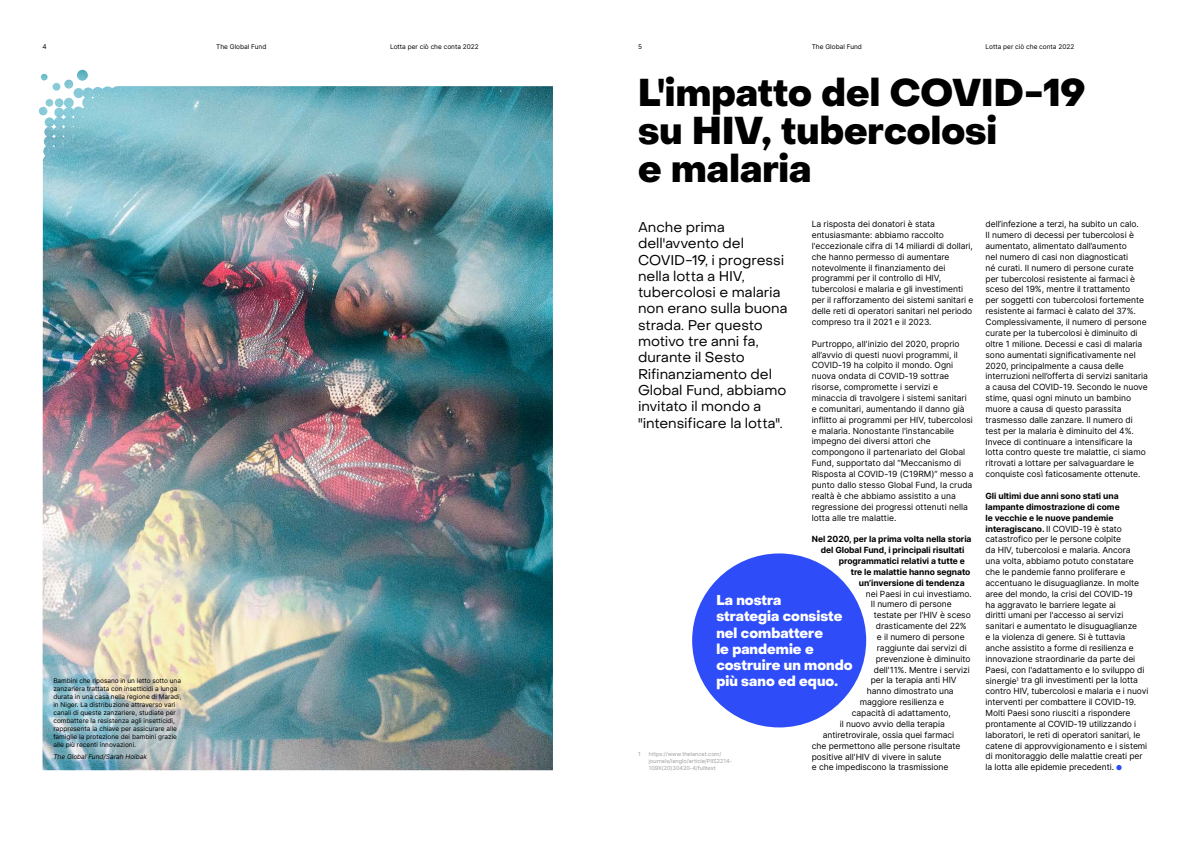
<style>
.page{position:relative;width:1191px;height:842px;background:#fff}
.page>*{position:absolute;margin:0;border:0;box-sizing:border-box;transform-origin:0 0}
.t1{font:800 38px/38px "Object Sans";color:#000}
.t2{font:14px/16.3px "Object Sans";color:#000}
.t3{font:800 14px/16.3px "Object Sans";color:#fff}
.t4{font:8.5px/10.9px "Inter";letter-spacing:-.005em;color:#000}
.t5{font:700 8.5px "Inter";letter-spacing:-.005em;color:#000}
.t6{font:6.5px/8px "Inter";color:#000}
.t7{font:italic 6.5px "Inter";color:#000}
.t8{font:5.5px/7px "Inter";color:#9d9d9c}
.s1{font-weight:700}
</style>
<div class="page">
<img style="left:41px;top:70px;width:512px;height:700px">
<svg style="left:1116px;top:765px;width:5px;height:5px"></svg>
<div style="left:692px;top:553px;width:174px;height:174px;background:#2e4df9;border-radius:50%"></div>
<p class="t6" style="left:43px;top:42px;width:6px">4</p>
<p class="t6" style="left:216px;top:42px;width:52px">The Global Fund</p>
<p class="t6" style="left:390px;top:42px;width:90px">Lotta per ciò che conta 2022</p>
<p class="t6" style="left:638px;top:42px;width:5px">5</p>
<p class="t6" style="left:811px;top:42px;width:52px">The Global Fund</p>
<p class="t6" style="left:985px;top:42px;width:90px">Lotta per ciò che conta 2022</p>
<p class="t6" style="left:53px;top:677px;width:130px">Bambini che riposano in un letto sotto una zanzariera trattata con insetticidi a lunga durata in una casa nella regione di Maradi, in Niger. La distribuzione attraverso vari canali di queste zanzariere, studiate per combattere la resistenza agli insetticidi, rappresenta la chiave per assicurare alle famiglie la protezione dei bambini grazie alle più recenti innovazioni.</p>
<p class="t7" style="left:53px;top:752px;width:95px">The Global Fund/Sarah Hoibak</p>
<h1 class="t1" style="left:638px;top:74px;width:449px">L'impatto del COVID-19 su HIV, tubercolosi<br>e malaria</h1>
<p class="t2" style="left:638px;top:219px;width:151px">Anche prima dell'avvento del<br>COVID-19, i progressi nella lotta a HIV, tubercolosi e malaria non erano sulla buona strada. Per questo motivo tre anni fa, durante il Sesto<br>Rifinanziamento del<br>Global Fund, abbiamo invitato il mondo a "intensificare la lotta".</p>
<p class="t4" style="left:811px;top:218px;width:163px">La risposta dei donatori è stata entusiasmante: abbiamo raccolto l'eccezionale cifra di 14 miliardi di dollari, che hanno permesso di aumentare notevolmente il finanziamento dei programmi per il controllo di HIV, tubercolosi e malaria e gli investimenti per il rafforzamento dei sistemi sanitari e delle reti di operatori sanitari nel periodo compreso tra il 2021 e il 2023.</p>
<p class="t4" style="left:811px;top:338px;width:163px">Purtroppo, all'inizio del 2020, proprio all’avvio di questi nuovi programmi, il COVID-19 ha colpito il mondo. Ogni nuova ondata di COVID-19 sottrae risorse, compromette i servizi e minaccia di travolgere i sistemi sanitari e comunitari, aumentando il danno già inflitto ai programmi per HIV, tubercolosi e malaria. Nonostante l'instancabile impegno dei diversi attori che compongono il partenariato del Global Fund, supportato dal “Meccanismo di Risposta al COVID-19 (C19RM)” messo a punto dallo stesso Global Fund, la cruda realtà è che abbiamo assistito a una regressione dei progressi ottenuti nella lotta alle tre malattie.</p>
<p class="t5" style="left:811px;top:533px;width:161px">Nel 2020, per la prima volta nella storia</p>
<p class="t5" style="left:820px;top:544px;width:145px">del Global Fund, i principali risultati</p>
<p class="t5" style="left:838px;top:555px;width:128px">programmatici relativi a tutte e</p>
<p class="t5" style="left:850px;top:565px;width:121px">tre le malattie hanno segnato</p>
<p class="t5" style="left:858px;top:576px;width:107px">un’inversione di tendenza</p>
<p class="t4" style="left:866px;top:588px;width:108px">nei Paesi in cui investiamo.</p>
<p class="t4" style="left:870px;top:599px;width:82px">Il numero di persone</p>
<p class="t4" style="left:874px;top:609px;width:98px">testate per l'HIV è sceso</p>
<p class="t4" style="left:875px;top:620px;width:92px">drasticamente del 22%</p>
<p class="t4" style="left:877px;top:631px;width:89px">e il numero di persone</p>
<p class="t4" style="left:877px;top:642px;width:91px">raggiunte dai servizi di</p>
<p class="t4" style="left:875px;top:653px;width:96px">prevenzione è diminuito</p>
<p class="t4" style="left:874px;top:664px;width:97px">dell'11%. Mentre i servizi</p>
<p class="t4" style="left:870px;top:675px;width:87px">per la terapia anti HIV</p>
<p class="t4" style="left:866px;top:686px;width:88px">hanno dimostrato una</p>
<p class="t4" style="left:859px;top:696px;width:86px">maggiore resilienza e</p>
<p class="t4" style="left:851px;top:707px;width:100px">capacità di adattamento,</p>
<p class="t4" style="left:839px;top:718px;width:107px">il nuovo avvio della terapia</p>
<p class="t4" style="left:822px;top:729px;width:133px">antiretrovirale, ossia quei farmaci</p>
<p class="t4" style="left:811px;top:740px;width:150px">che permettono alle persone risultate</p>
<p class="t4" style="left:811px;top:751px;width:131px">positive all'HIV di vivere in salute</p>
<p class="t4" style="left:811px;top:762px;width:138px">e che impediscono la trasmissione</p>
<p class="t4" style="left:985px;top:219px;width:164px">dell’infezione a terzi, ha subito un calo.<br>Il numero di decessi per tubercolosi è aumentato, alimentato dall’aumento<br>nel numero di casi non diagnosticati<br>né curati. Il numero di persone curate per tubercolosi resistente ai farmaci è sceso del 19%, mentre il trattamento<br>per soggetti con tubercolosi fortemente resistente ai farmaci è calato del 37%.<br>Complessivamente, il numero di persone curate per la tubercolosi è diminuito di oltre 1 milione. Decessi e casi di malaria sono aumentati significativamente nel 2020, principalmente a causa delle interruzioni nell’offerta di servizi sanitaria a causa del COVID-19. Secondo le nuove stime, quasi ogni minuto un bambino muore a causa di questo parassita trasmesso dalle zanzare. Il numero di test per la malaria è diminuito del 4%.<br>Invece di continuare a intensificare la lotta contro queste tre malattie, ci siamo ritrovati a lottare per salvaguardare le conquiste così faticosamente ottenute.</p>
<p class="t4" style="left:985px;top:490px;width:164px"><span class="s1">Gli ultimi due anni sono stati una lampante dimostrazione di come<br>le vecchie e le nuove pandemie interagiscano.</span> Il COVID-19 è stato catastrofico per le persone colpite<br>da HIV, tubercolosi e malaria. Ancora<br>una volta, abbiamo potuto constatare che le pandemie fanno proliferare e accentuano le disuguaglianze. In molte aree del mondo, la crisi del COVID-19<br>ha aggravato le barriere legate ai<br>diritti umani per l'accesso ai servizi sanitari e aumentato le disuguaglianze<br>e la violenza di genere. Si è tuttavia anche assistito a forme di resilienza e innovazione straordinarie da parte dei Paesi, con l'adattamento e lo sviluppo di sinergie<sup>1</sup> tra gli investimenti per la lotta contro HIV, tubercolosi e malaria e i nuovi interventi per combattere il COVID-19.<br>Molti Paesi sono riusciti a rispondere prontamente al COVID-19 utilizzando i laboratori, le reti di operatori sanitari, le catene di approvvigionamento e i sistemi di monitoraggio delle malattie creati per la lotta alle epidemie precedenti.</p>
<h2 class="t3" style="left:716px;top:592px;width:138px">La nostra<br>strategia consiste nel combattere<br>le pandemie e costruire un mondo più sano ed equo.</h2>
<p class="t8" style="left:638px;top:751px;width:4px">1</p>
<p class="t8" style="left:649px;top:751px;width:85px">https://www.thelancet.com/ journals/langlo/article/PIIS2214-<br>109X(20)30420-4/fulltext</p>
</div>
